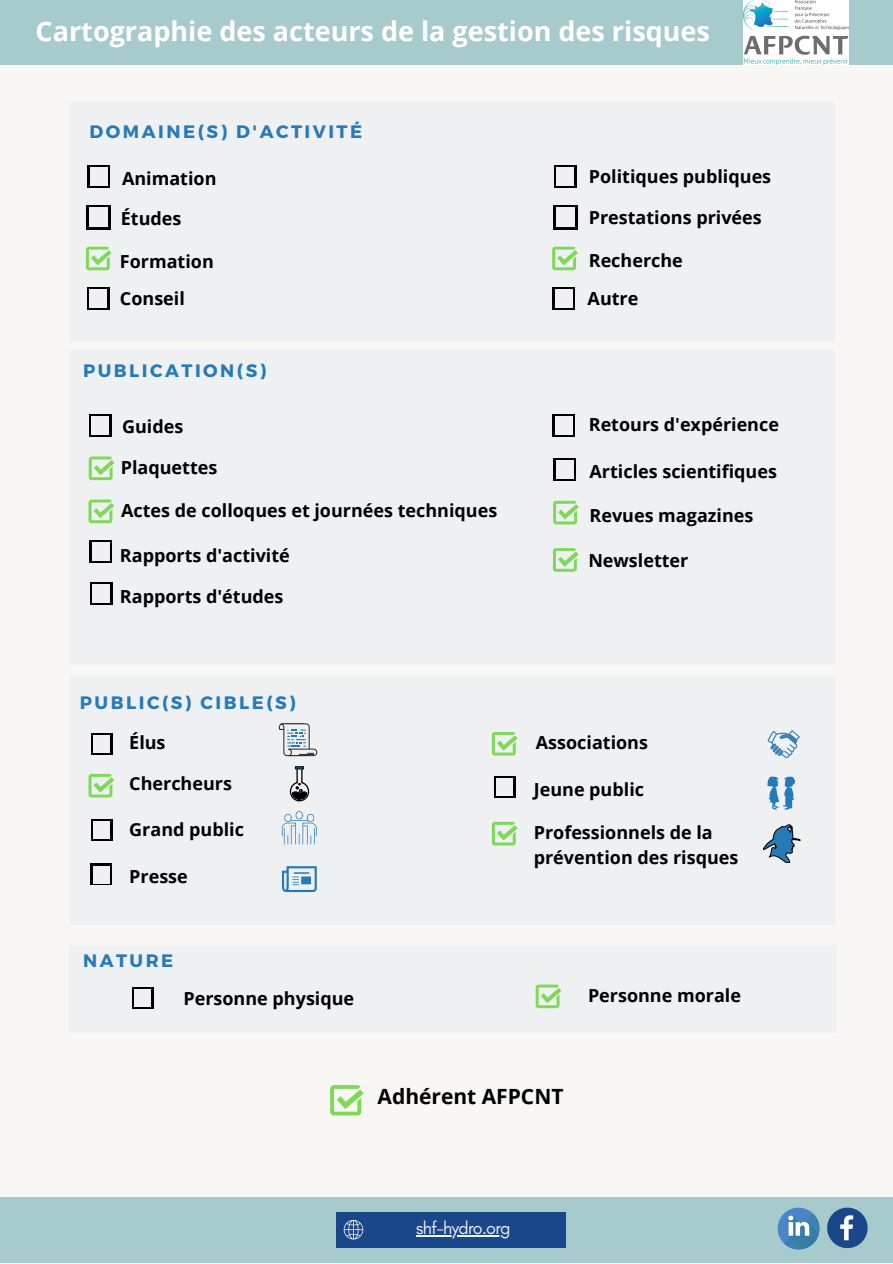
<style>
.page{position:relative;width:893px;height:1264px;background:#fff}
.page>*{position:absolute;margin:0;border:0;box-sizing:border-box;transform-origin:0 0}
.t1{font:700 27px "Open Sans";color:#fff}
.t2{font:700 21px "Open Sans";color:#000}
.t3{font:700 18px/24.8px "Open Sans";color:#000}
.t4{font:700 18px "Montserrat";letter-spacing:.14em;color:#257bb7}
.t5{font:18px "Glacial Indifference";letter-spacing:-.04em;color:#eef0f2}
</style>
<div class="page">
<div style="left:0;top:0;width:892px;height:1262px;background:#f8f7f4"></div>
<div style="left:70px;top:350px;width:764px;height:315px;background:#eef0f2"></div>
<div style="left:70px;top:676px;width:764px;height:249px;background:#eef0f2"></div>
<svg style="left:282px;top:811px;width:35px;height:33px"></svg>
<svg style="left:282px;top:866px;width:35px;height:26px"></svg>
<svg style="left:279px;top:723px;width:38px;height:33px"></svg>
<div style="left:296px;top:767px;width:6px;height:16px;border:1px solid #000"></div>
<svg style="left:295px;top:766px;width:9px;height:3px"></svg>
<svg style="left:289px;top:781px;width:20px;height:20px"></svg>
<svg style="left:767px;top:730px;width:33px;height:28px"></svg>
<div style="left:91px;top:819px;width:21px;height:21px;background:#000"></div>
<div style="left:93px;top:821px;width:17px;height:18px;background:#eef0f2"></div>
<svg style="left:552px;top:414px;width:23px;height:22px"></svg>
<div style="left:555px;top:416px;width:17px;height:18px;background:#eef0f2"></div>
<svg style="left:494px;top:776px;width:21px;height:21px"></svg>
<div style="left:496px;top:778px;width:16px;height:17px;background:#eef0f2"></div>
<div style="left:70px;top:102px;width:764px;height:239px;background:#eef0f2"></div>
<svg style="left:554px;top:165px;width:22px;height:23px"></svg>
<div style="left:556px;top:168px;width:18px;height:18px;background:#eef0f2"></div>
<svg style="left:767px;top:776px;width:28px;height:34px"></svg>
<svg style="left:763px;top:824px;width:37px;height:39px"></svg>
<div style="left:87px;top:205px;width:24px;height:24px;background:#000"></div>
<div style="left:89px;top:207px;width:19px;height:20px;background:#eef0f2"></div>
<svg style="left:91px;top:733px;width:21px;height:21px"></svg>
<div style="left:93px;top:735px;width:17px;height:17px;background:#eef0f2"></div>
<svg style="left:552px;top:247px;width:26px;height:23px"></svg>
<div style="left:87px;top:287px;width:22px;height:23px;background:#000"></div>
<div style="left:89px;top:289px;width:18px;height:19px;background:#eef0f2"></div>
<svg style="left:87px;top:165px;width:23px;height:23px"></svg>
<div style="left:90px;top:168px;width:17px;height:18px;background:#eef0f2"></div>
<svg style="left:553px;top:501px;width:26px;height:23px"></svg>
<svg style="left:89px;top:456px;width:25px;height:24px"></svg>
<div style="left:0;top:1197px;width:892px;height:65px;background:#a7cbcd"></div>
<div style="left:336px;top:1211px;width:229px;height:36px;background:#1a4789"></div>
<hr style="left:416px;top:1235px;width:94px;height:1px;background:#eef0f2">
<svg style="left:343px;top:1220px;width:20px;height:19px"></svg>
<div style="left:553px;top:205px;width:24px;height:24px;background:linear-gradient(to right,#000,#000)"></div>
<div style="left:555px;top:207px;width:19px;height:20px;background:#eef0f2"></div>
<svg style="left:552px;top:287px;width:23px;height:23px"></svg>
<div style="left:555px;top:289px;width:17px;height:19px;background:#eef0f2"></div>
<svg style="left:91px;top:863px;width:21px;height:22px"></svg>
<div style="left:93px;top:866px;width:16px;height:17px;background:#eef0f2"></div>
<svg style="left:553px;top:458px;width:23px;height:23px"></svg>
<div style="left:555px;top:460px;width:18px;height:19px;background:#eef0f2"></div>
<svg style="left:89px;top:540px;width:23px;height:23px"></svg>
<div style="left:92px;top:542px;width:17px;height:19px;background:#eef0f2"></div>
<div style="left:90px;top:582px;width:22px;height:23px;background:#000"></div>
<div style="left:92px;top:584px;width:18px;height:19px;background:#eef0f2"></div>
<svg style="left:89px;top:414px;width:23px;height:22px"></svg>
<div style="left:91px;top:416px;width:18px;height:18px;background:#eef0f2"></div>
<div style="left:70px;top:944px;width:767px;height:88px;background:#eef0f2"></div>
<svg style="left:535px;top:984px;width:26px;height:24px"></svg>
<div style="left:132px;top:987px;width:21px;height:22px;background:#000"></div>
<div style="left:134px;top:989px;width:17px;height:18px;background:#eef0f2"></div>
<svg style="left:86px;top:247px;width:26px;height:23px"></svg>
<svg style="left:88px;top:499px;width:26px;height:24px"></svg>
<svg style="left:553px;top:548px;width:25px;height:23px"></svg>
<svg style="left:492px;top:821px;width:25px;height:24px"></svg>
<svg style="left:88px;top:774px;width:26px;height:23px"></svg>
<svg style="left:492px;top:732px;width:25px;height:23px"></svg>
<svg style="left:777px;top:1207px;width:42px;height:42px"></svg>
<svg style="left:783px;top:1213px;width:37px;height:37px"></svg>
<svg style="left:827px;top:1207px;width:40px;height:41px"></svg>
<svg style="left:330px;top:1085px;width:34px;height:30px"></svg>
<div style="left:0;top:0;width:892px;height:64px;background:#a7cbcd"></div>
<img style="left:743px;top:0;width:105px;height:64px">
<h1 class="t1" style="left:36px;top:12px;width:676px">Cartographie des acteurs de la gestion des risques</h1>
<p class="t4" style="left:90px;top:120px;width:274px">DOMAINE(S) D'ACTIVITÉ</p>
<p class="t3" style="left:122px;top:165px;width:96px">Animation</p>
<p class="t3" style="left:121px;top:206px;width:62px">Études</p>
<p class="t3" style="left:120px;top:249px;width:95px">Formation</p>
<p class="t3" style="left:588px;top:163px;width:184px">Politiques publiques</p>
<p class="t3" style="left:588px;top:205px;width:174px">Prestations privées</p>
<p class="t3" style="left:588px;top:247px;width:95px">Recherche</p>
<p class="t3" style="left:120px;top:286px;width:66px">Conseil</p>
<p class="t3" style="left:587px;top:286px;width:52px">Autre</p>
<p class="t4" style="left:83px;top:359px;width:185px">PUBLICATION(S)</p>
<p class="t3" style="left:122px;top:413px;width:63px">Guides</p>
<p class="t3" style="left:121px;top:454px;width:98px">Plaquettes</p>
<p class="t3" style="left:121px;top:497px;width:377px">Actes de colloques et journées techniques</p>
<p class="t3" style="left:588px;top:411px;width:192px">Retours d'expérience</p>
<p class="t3" style="left:589px;top:458px;width:189px">Articles scientifiques</p>
<p class="t3" style="left:589px;top:502px;width:165px">Revues magazines</p>
<p class="t3" style="left:120px;top:542px;width:171px">Rapports d'activité</p>
<p class="t3" style="left:588px;top:547px;width:102px">Newsletter</p>
<p class="t3" style="left:120px;top:583px;width:165px">Rapports d'études</p>
<p class="t4" style="left:80px;top:690px;width:217px">PUBLIC(S) CIBLE(S)</p>
<p class="t3" style="left:129px;top:730px;width:38px">Élus</p>
<p class="t3" style="left:129px;top:771px;width:104px">Chercheurs</p>
<p class="t3" style="left:129px;top:816px;width:116px">Grand public</p>
<p class="t3" style="left:129px;top:864px;width:60px">Presse</p>
<p class="t4" style="left:83px;top:948px;width:92px">NATURE</p>
<p class="t3" style="left:536px;top:730px;width:114px">Associations</p>
<p class="t3" style="left:533px;top:776px;width:112px">Jeune public</p>
<p class="t3" style="left:533px;top:819px;width:206px">Professionnels de la prévention des risques</p>
<p class="t3" style="left:183px;top:985px;width:172px">Personne physique</p>
<p class="t3" style="left:588px;top:982px;width:154px">Personne morale</p>
<p class="t2" style="left:377px;top:1081px;width:187px">Adhérent AFPCNT</p>
<p class="t5" style="left:416px;top:1216px;width:96px">shf-hydro.org</p>
</div>
